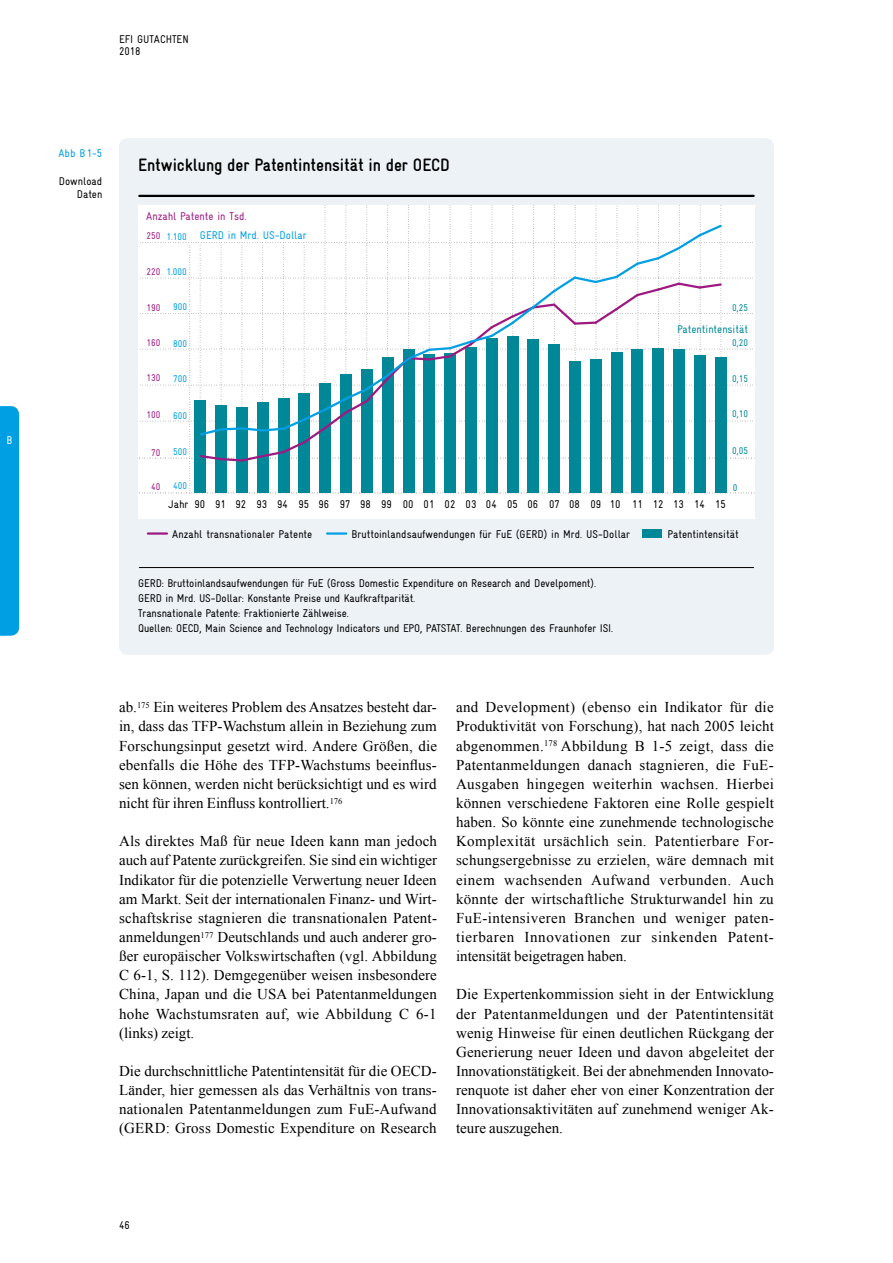
<style>
.page{position:relative;width:893px;height:1263px;background:#fff}
.page>*{position:absolute;margin:0;border:0;box-sizing:border-box;transform-origin:0 0}
.t1{font:700 condensed 18px "Gravur";letter-spacing:-.005em;color:#000}
.t2{font:15px/19.2px "Times New Roman";letter-spacing:.01em;color:#000;text-align:justify}
.t3{font:condensed 11.25px/14.9px "Gravur";letter-spacing:-.01em;color:#000}
.t4{font:condensed 11.25px "Gravur";color:#009fe3}
.t5{font:condensed 11.25px "Gravur";color:#9e1981}
.t6{font:condensed 11.25px "Gravur";color:#089}
.t7{font:condensed 11.25px "Gravur";color:#fff}
.t8{font:condensed 9.75px "Gravur";color:#009fe3}
.t9{font:condensed 9.75px "Gravur";color:#9e1981}
.t10{font:condensed 9.75px "Gravur";color:#089}
</style>
<div class="page">
<div style="left:0;top:406px;width:19px;height:230px;background:#009fe3"></div>
<div style="left:119px;top:138px;width:655px;height:517px;background:#ecf2f6;border-radius:9px"></div>
<div style="left:138px;top:205px;width:617px;height:314px;background:#fff"></div>
<svg style="left:139px;top:205px;width:616px;height:289px"></svg>
<hr style="left:148px;top:532px;width:19px;height:3px;background:#9e1981">
<hr style="left:327px;top:532px;width:19px;height:3px;background:#009fe3">
<div style="left:642px;top:529px;width:20px;height:9px;background:#089"></div>
<hr style="left:139px;top:195px;width:615px;height:2px;background:#000">
<hr style="left:139px;top:567px;width:615px;height:1px;background:#000">
<p class="t7" style="left:6px;top:434px;width:7px">B</p>
<p class="t3" style="left:119px;top:33px;width:71px;line-height:12px">EFI GUTACHTEN<br>2018</p>
<p class="t4" style="left:58px;top:147px;width:45px">Abb B1-5</p>
<p class="t3" style="left:59px;top:175px;width:45px;line-height:12.8px;text-align:right">Download<br>Daten</p>
<p class="t1" style="left:138px;top:155px;width:313px">Entwicklung der Patentintensität in der OECD</p>
<p class="t5" style="left:146px;top:210px;width:102px">Anzahl Patente in Tsd.</p>
<p class="t9" style="left:146px;top:230px;width:16px">250</p>
<p class="t8" style="left:167px;top:231px;width:22px">1.100</p>
<p class="t8" style="left:167px;top:266px;width:22px">1.000</p>
<p class="t9" style="left:146px;top:266px;width:16px">220</p>
<p class="t4" style="left:200px;top:229px;width:108px">GERD in Mrd. US-Dollar</p>
<p class="t9" style="left:146px;top:302px;width:16px">190</p>
<p class="t9" style="left:146px;top:337px;width:16px">160</p>
<p class="t9" style="left:146px;top:373px;width:16px">130</p>
<p class="t9" style="left:146px;top:409px;width:16px">100</p>
<p class="t9" style="left:151px;top:447px;width:11px">70</p>
<p class="t9" style="left:151px;top:481px;width:11px">40</p>
<p class="t8" style="left:173px;top:301px;width:16px">900</p>
<p class="t10" style="left:732px;top:302px;width:18px">0,25</p>
<p class="t8" style="left:173px;top:338px;width:16px">800</p>
<p class="t8" style="left:173px;top:373px;width:16px">700</p>
<p class="t8" style="left:173px;top:410px;width:16px">600</p>
<p class="t8" style="left:173px;top:446px;width:16px">500</p>
<p class="t8" style="left:173px;top:481px;width:16px">400</p>
<p class="t6" style="left:677px;top:323px;width:72px">Patentintensität</p>
<p class="t10" style="left:732px;top:337px;width:18px">0,20</p>
<p class="t10" style="left:732px;top:373px;width:18px">0,15</p>
<p class="t10" style="left:732px;top:408px;width:18px">0,10</p>
<p class="t10" style="left:732px;top:445px;width:18px">0,05</p>
<p class="t10" style="left:733px;top:482px;width:6px">0</p>
<p class="t3" style="left:168px;top:496px;width:22px">Jahr</p>
<p class="t3" style="left:215px;top:496px;width:512px">91 92 93 94 95 96 97 98 99 00 01 02 03 04 05 06 07 08 09 10 11 12 13 14 15</p>
<p class="t3" style="left:194px;top:496px;width:12px">90</p>
<p class="t3" style="left:172px;top:527px;width:142px">Anzahl transnationaler Patente</p>
<p class="t3" style="left:352px;top:527px;width:280px">Bruttoinlandsaufwendungen für FuE (GERD) in Mrd. US-Dollar</p>
<p class="t3" style="left:668px;top:527px;width:73px">Patentintensität</p>
<p class="t3" style="left:138px;top:576px;width:476px">GERD: Bruttoinlandsaufwendungen für FuE (Gross Domestic Expenditure on Research and Develpoment).<br>GERD in Mrd. US-Dollar: Konstante Preise und Kaufkraftparität.<br>Transnationale Patente: Fraktionierte Zählweise.<br>Quellen: OECD, Main Science and Technology Indicators und EPO, PATSTAT. Berechnungen des Fraunhofer ISI.</p>
<p class="t2" style="left:119px;top:698px;width:319px">ab.<sup>175</sup> Ein weiteres Problem des Ansatzes besteht dar&shy;in, dass das TFP-Wachstum allein in Beziehung zum Forschungsinput gesetzt wird. Andere Größen, die ebenfalls die Höhe des TFP-Wachstums beeinflus&shy;sen können, werden nicht berücksichtigt und es wird nicht für ihren Einfluss kontrolliert.<sup>176</sup></p>
<p class="t2" style="left:119px;top:831px;width:320px">Als direktes Maß für neue Ideen kann man jedoch auch auf Patente zurückgreifen. Sie sind ein wichtiger Indikator für die potenzielle Verwertung neuer Ideen am Markt. Seit der internationalen Finanz- und Wirt&shy;schaftskrise stagnieren die transnationalen Patent&shy;anmeldungen<sup>177</sup> Deutschlands und auch anderer gro&shy;ßer europäischer Volkswirtschaften (vgl. Abbildung C 6-1, S. 112). Demgegenüber weisen insbesondere China, Japan und die USA bei Patentanmeldungen hohe Wachstumsraten auf, wie Abbildung C 6-1 (links) zeigt.</p>
<p class="t2" style="left:119px;top:1061px;width:319px">Die durchschnittliche Patentintensität für die OECD-Länder, hier gemessen als das Verhältnis von trans&shy;nationalen Patentanmeldungen zum FuE-Aufwand (GERD: Gross Domestic Expenditure on Research</p>
<p class="t2" style="left:456px;top:698px;width:319px">and Development) (ebenso ein Indikator für die Produktivität von Forschung), hat nach 2005 leicht abgenommen.<sup>178</sup> Abbildung B 1-5 zeigt, dass die Patentanmeldungen danach stagnieren, die FuE-Ausgaben hingegen weiterhin wachsen. Hierbei können verschiedene Faktoren eine Rolle gespielt haben. So könnte eine zunehmende technologische Komplexität ursächlich sein. Patentierbare For&shy;schungsergebnisse zu erzielen, wäre demnach mit einem wachsenden Aufwand verbunden. Auch könnte der wirtschaftliche Strukturwandel hin zu FuE-intensiveren Branchen und weniger paten&shy;tierbaren Innovationen zur sinkenden Patent&shy;intensität beigetragen haben.</p>
<p class="t2" style="left:456px;top:985px;width:320px">Die Expertenkommission sieht in der Entwicklung der Patentanmeldungen und der Patentintensität wenig Hinweise für einen deutlichen Rückgang der Generierung neuer Ideen und davon abgeleitet der Innovationstätigkeit. Bei der abnehmenden Innovato&shy;renquote ist daher eher von einer Konzentration der Innovationsaktivitäten auf zunehmend weniger Ak&shy;teure auszugehen.</p>
<p class="t3" style="left:119px;top:1218px;width:12px">46</p>
</div>
